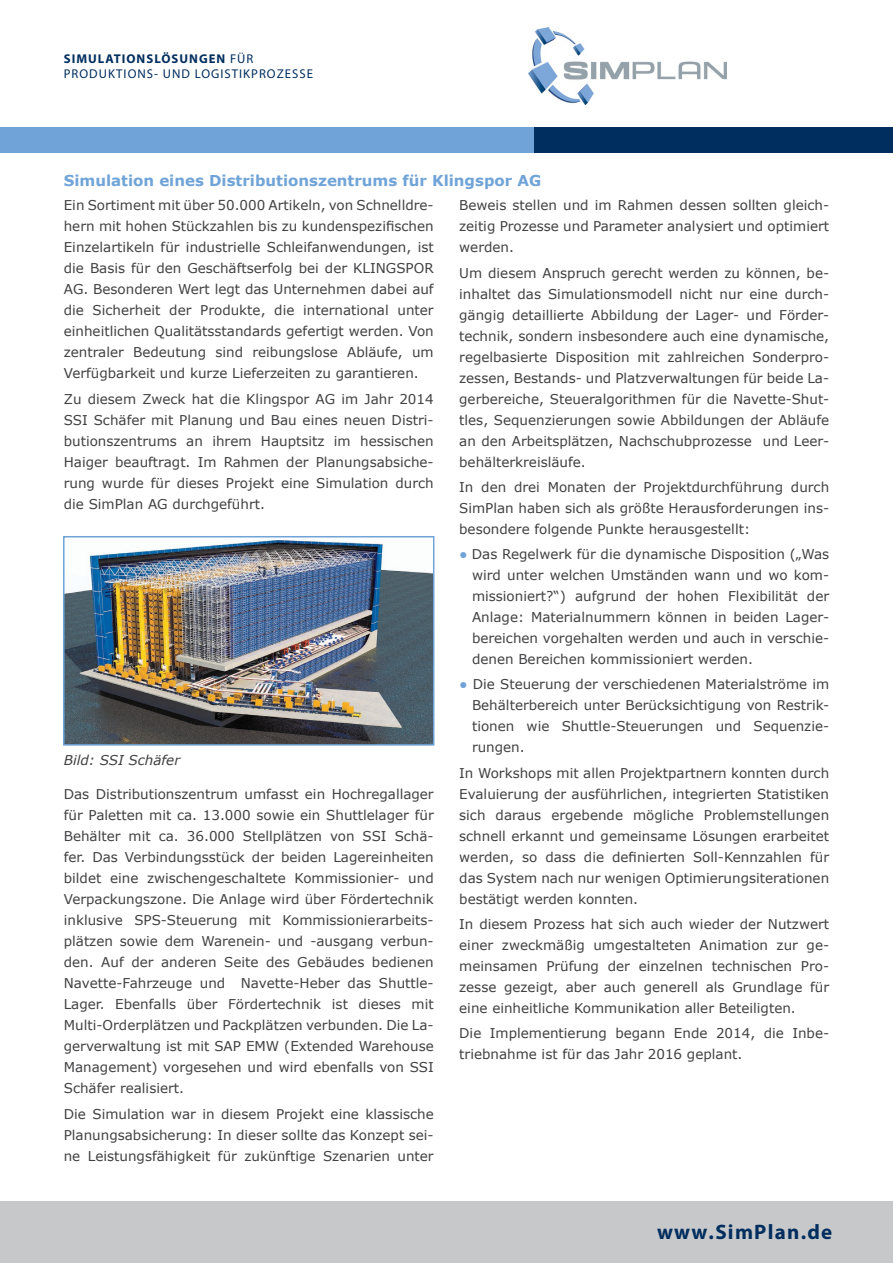
<style>
.page{position:relative;width:893px;height:1263px;background:#fff}
.page>*{position:absolute;margin:0;border:0;box-sizing:border-box;transform-origin:0 0}
.t1{font:700 21px "Myriad Pro";letter-spacing:.06em;color:#002e5e}
.t2{font:700 15px "Verdana";color:#70a4d8}
.t3{font:13.5px/21px "Verdana";color:#414042;text-align:justify}
.t4{font:italic 13.5px "Verdana";color:#414042}
.t5{font:12.75px/15.3px "Myriad Pro";letter-spacing:.08em;color:#002e5e}
.s1{font-weight:700}
.s2{font-weight:700;font-size:12px;color:#70a4d8}
</style>
<div class="page">
<div style="left:0;top:1201px;width:893px;height:62px;background:#c7c8ca"></div>
<img style="left:529px;top:28px;width:198px;height:77px">
<div style="left:0;top:128px;width:893px;height:25px;background:#002e5e"></div>
<div style="left:0;top:128px;width:533px;height:25px;background:#70a4d8"></div>
<img style="left:66px;top:539px;width:365px;height:204px">
<div style="left:63px;top:536px;width:371px;height:210px;border:2px solid #70a4d8"></div>
<p class="t5" style="left:64px;top:51px;width:251px"><span class="s1">SIMULATIONSLÖSUNGEN</span> FÜR<br>PRODUKTIONS- UND LOGISTIKPROZESSE</p>
<p class="t2" style="left:64px;top:170px;width:479px">Simulation eines Distributionszentrums für Klingspor AG</p>
<p class="t3" style="left:64px;top:195px;width:371px">Ein Sortiment mit über 50.000 Artikeln, von Schnelldre&shy;hern mit hohen Stückzahlen bis zu kundenspezifischen Einzelartikeln für industrielle Schleifanwendungen, ist die Basis für den Geschäftserfolg bei der KLINGSPOR AG. Besonderen Wert legt das Unternehmen dabei auf die Sicherheit der Produkte, die international unter einheitlichen Qualitätsstandards gefertigt werden. Von zentraler Bedeutung sind reibungslose Abläufe, um Verfügbarkeit und kurze Lieferzeiten zu garantieren.</p>
<p class="t3" style="left:64px;top:388px;width:371px">Zu diesem Zweck hat die Klingspor AG im Jahr 2014<br>SSI Schäfer mit Planung und Bau eines neuen Distri&shy;butionszentrums an ihrem Hauptsitz im hessischen Haiger beauftragt. Im Rahmen der Planungsabsiche&shy;rung wurde für dieses Projekt eine Simulation durch die SimPlan AG durchgeführt.</p>
<p class="t4" style="left:64px;top:751px;width:118px">Bild: SSI Schäfer</p>
<p class="t3" style="left:64px;top:783px;width:371px">Das Distributionszentrum umfasst ein Hochregallager für Paletten mit ca. 13.000 sowie ein Shuttlelager für Behälter mit ca. 36.000 Stellplätzen von SSI Schä&shy;fer. Das Verbindungsstück der beiden Lagereinheiten bildet eine zwischengeschaltete Kommissionier- und Verpackungszone. Die Anlage wird über Fördertechnik inklusive SPS-Steuerung mit Kommissionierarbeits&shy;plätzen sowie dem Warenein- und -ausgang verbun&shy;den. Auf der anderen Seite des Gebäudes bedienen Navette-Fahrzeuge und Navette-Heber das Shuttle-Lager. Ebenfalls über Fördertechnik ist dieses mit Multi-Orderplätzen und Packplätzen verbunden. Die La&shy;gerverwaltung ist mit SAP EMW (Extended Warehouse Management) vorgesehen und wird ebenfalls von SSI Schäfer realisiert.</p>
<p class="t3" style="left:64px;top:1103px;width:371px">Die Simulation war in diesem Projekt eine klassische Planungsabsicherung: In dieser sollte das Konzept sei&shy;ne Leistungsfähigkeit für zukünftige Szenarien unter</p>
<p class="t3" style="left:459px;top:195px;width:371px">Beweis stellen und im Rahmen dessen sollten gleich&shy;zeitig Prozesse und Parameter analysiert und optimiert werden.</p>
<p class="t3" style="left:459px;top:262px;width:371px">Um diesem Anspruch gerecht werden zu können, be&shy;inhaltet das Simulationsmodell nicht nur eine durch&shy;gängig detaillierte Abbildung der Lager- und Förder&shy;technik, sondern insbesondere auch eine dynamische, regelbasierte Disposition mit zahlreichen Sonderpro&shy;zessen, Bestands- und Platzverwaltungen für beide La&shy;gerbereiche, Steueralgorithmen für die Navette-Shut&shy;tles, Sequenzierungen sowie Abbildungen der Abläufe an den Arbeitsplätzen, Nachschubprozesse und Leer&shy;behälterkreisläufe.</p>
<p class="t3" style="left:459px;top:476px;width:371px">In den drei Monaten der Projektdurchführung durch SimPlan haben sich als größte Herausforderungen ins&shy;besondere folgende Punkte herausgestellt:</p>
<p class="t3" style="left:472px;top:543px;width:359px;text-indent:-13px"><span class="s2">•</span> Das Regelwerk für die dynamische Disposition („Was wird unter welchen Umständen wann und wo kom&shy;missioniert?“) aufgrund der hohen Flexibilität der Anlage: Materialnummern können in beiden Lager&shy;bereichen vorgehalten werden und auch in verschie&shy;denen Bereichen kommissioniert werden.</p>
<p class="t3" style="left:472px;top:674px;width:359px;text-indent:-13px"><span class="s2">•</span> Die Steuerung der verschiedenen Materialströme im Behälterbereich unter Berücksichtigung von Restrik&shy;tionen wie Shuttle-Steuerungen und Sequenzie&shy;rungen.</p>
<p class="t3" style="left:459px;top:762px;width:371px">In Workshops mit allen Projektpartnern konnten durch Evaluierung der ausführlichen, integrierten Statistiken sich daraus ergebende mögliche Problemstellungen schnell erkannt und gemeinsame Lösungen erarbeitet werden, so dass die definierten Soll-Kennzahlen für das System nach nur wenigen Optimierungsiterationen bestätigt werden konnten.</p>
<p class="t3" style="left:459px;top:913px;width:371px">In diesem Prozess hat sich auch wieder der Nutzwert einer zweckmäßig umgestalteten Animation zur ge&shy;meinsamen Prüfung der einzelnen technischen Pro&shy;zesse gezeigt, aber auch generell als Grundlage für eine einheitliche Kommunikation aller Beteiligten.</p>
<p class="t3" style="left:459px;top:1022px;width:371px">Die Implementierung begann Ende 2014, die Inbe&shy;triebnahme ist für das Jahr 2016 geplant.</p>
<h1 class="t1" style="left:657px;top:1218px;width:177px">www.SimPlan.de</h1>
</div>
